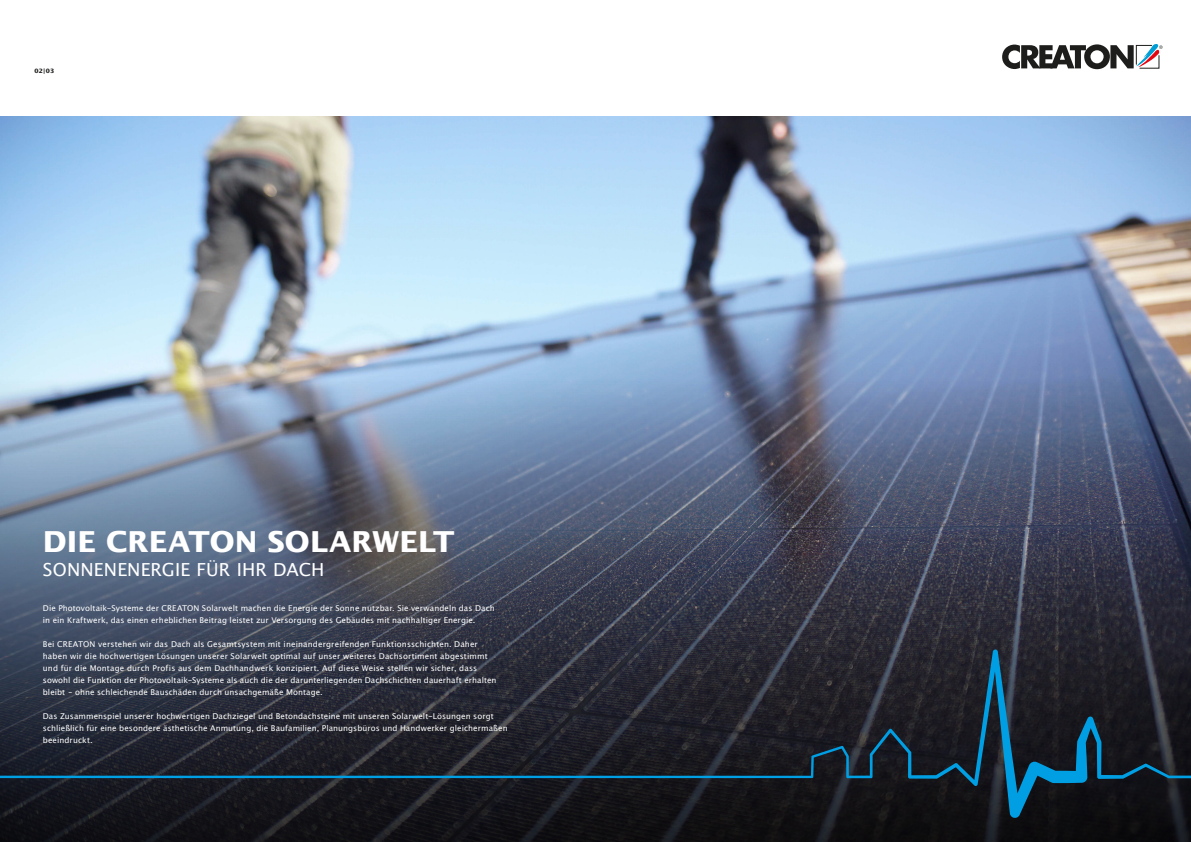
<style>
.page{position:relative;width:1191px;height:842px;background:#fff}
.page>*{position:absolute;margin:0;border:0;box-sizing:border-box;transform-origin:0 0}
.Headline_Lucida_30pt_grau_bold_Versalien{font:700 29px "Lucida San";letter-spacing:.005em;color:#fff}
.Headline_Lucida_30pt_grau_bold_Versalien-2{font:18px "Lucida San Rom";letter-spacing:.01em;color:#fff}
.Copytext_Lucida_8pt_grau_NEU{font:8px/12px "Lucida San Rom";letter-spacing:.01em;color:#fff}
.Copytext_Lucida_8pt_grau_NEU-2{font:700 6px "Lucida San";color:#1d1d1b}
</style>
<div class="page">
<img style="left:0;top:116px;width:1191px;height:235px">
<img style="left:0;top:351px;width:1191px;height:491px">
<svg style="left:0;top:649px;width:1191px;height:169px;background:#1f2530"></svg>
<svg style="left:1002px;top:44px;width:160px;height:25px"></svg>
<p class="Copytext_Lucida_8pt_grau_NEU-2" style="left:35px;top:67px;width:21px">02|03</p>
<p class="Headline_Lucida_30pt_grau_bold_Versalien" style="left:43px;top:522px;width:413px">DIE CREATON SOLARWELT</p>
<p class="Headline_Lucida_30pt_grau_bold_Versalien-2" style="left:43px;top:558px;width:283px">SONNENENERGIE FÜR IHR DACH</p>
<p class="Copytext_Lucida_8pt_grau_NEU" style="left:43px;top:602px;width:453px">Die Photovoltaik-Systeme der CREATON Solarwelt machen die Energie der Sonne nutzbar. Sie verwandeln das Dach</p>
<p class="Copytext_Lucida_8pt_grau_NEU" style="left:43px;top:614px;width:434px">in ein Kraftwerk, das einen erheblichen Beitrag leistet zur Versorgung des Gebäudes mit nachhaltiger Energie.</p>
<p class="Copytext_Lucida_8pt_grau_NEU" style="left:43px;top:638px;width:455px">Bei CREATON verstehen wir das Dach als Gesamtsystem mit ineinandergreifenden Funktionsschichten. Daher haben wir die hochwertigen Lösungen unserer Solarwelt optimal auf unser weiteres Dachsortiment abgestimmt und für die Montage durch Profis aus dem Dachhandwerk konzipiert. Auf diese Weise stellen wir sicher, dass sowohl die Funktion der Photovoltaik-Systeme als auch die der darunterliegenden Dachschichten dauerhaft erhalten bleibt – ohne schleichende Bauschäden durch unsachgemäße Montage.</p>
<p class="Copytext_Lucida_8pt_grau_NEU" style="left:43px;top:710px;width:466px">Das Zusammenspiel unserer hochwertigen Dachziegel und Betondachsteine mit unseren Solarwelt-Lösungen sorgt schließlich für eine besondere ästhetische Anmutung, die Baufamilien, Planungsbüros und Handwerker gleichermaßen beeindruckt.</p>
</div>
